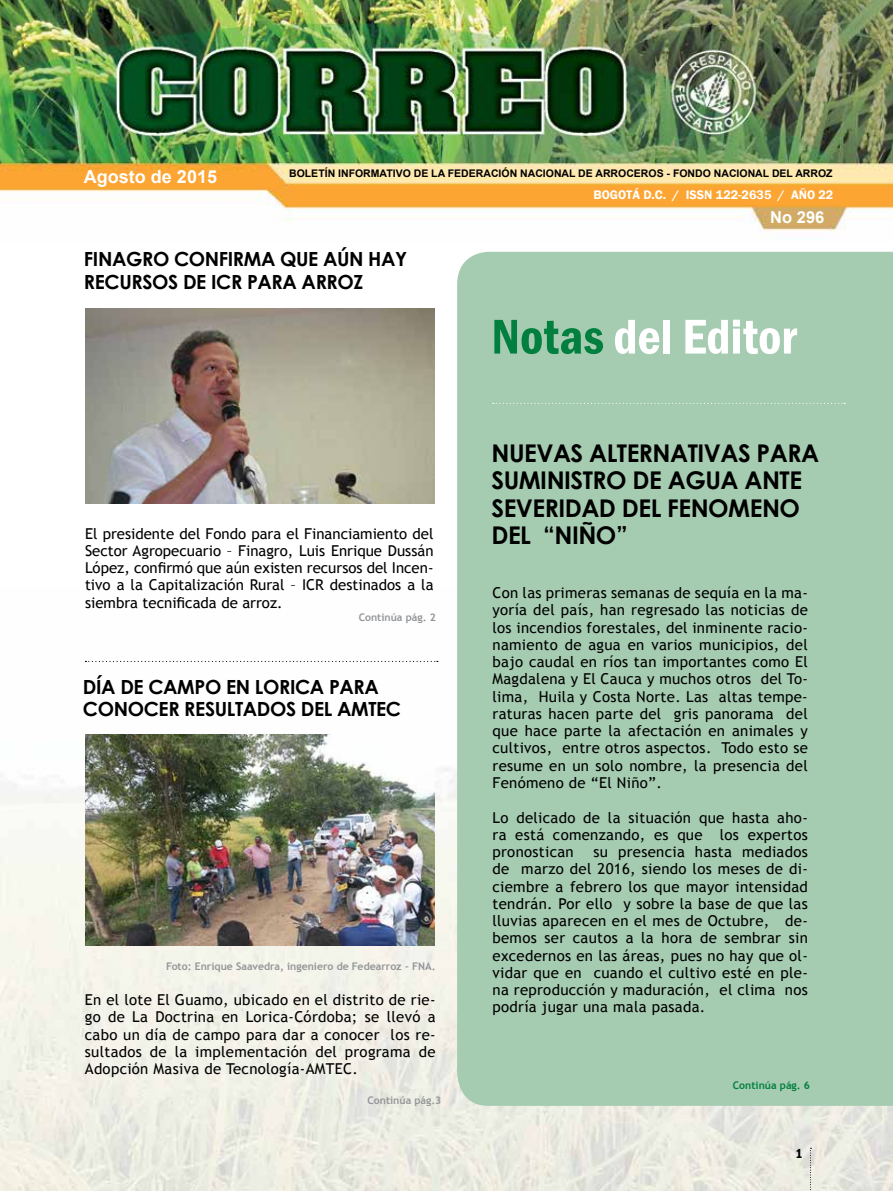
<style>
.page{position:relative;width:893px;height:1191px;background:#fff}
.page>*{position:absolute;margin:0;border:0;box-sizing:border-box;transform-origin:0 0}
.t1{font:600 condensed 50.55px "Franklin Gothic";color:#fff}
.t2{font:700 24.45px/27.5px "Century Gothic";letter-spacing:-.02em;color:#000}
.t3{font:700 19.5px "Century Gothic";letter-spacing:-.02em;color:#000}
.t4{font:700 18px "Arial";color:#fff}
.t5{font:700 16.5px "Arial";color:#fff}
.t6{font:15px/17.2px "Trebuchet MS";letter-spacing:.02em;color:#000;text-align:justify}
.t7{font:600 condensed 13.5px "Franklin Gothic";color:#000}
.t8{font:600 12.75px "Franklin Gothic";color:#fff}
.t9{font:700 10.5px "Arial";color:#000}
.t10{font:700 10.5px "Trebuchet MS";color:#939598}
.t11{font:700 10.5px "Trebuchet MS";color:#007f3e}
.s1{color:#007f3e}
</style>
<div class="page">
<img style="left:0;top:660px;width:893px;height:531px">
<svg style="left:810px;top:1147px;width:1px;height:44px"></svg>
<div style="left:457px;top:252px;width:436px;height:853px;background:#a5cbb1"></div>
<svg style="left:493px;top:403px;width:352px;height:1px"></svg>
<svg style="left:85px;top:661px;width:353px;height:1px"></svg>
<img style="left:85px;top:734px;width:350px;height:211px">
<img style="left:86px;top:308px;width:348px;height:195px">
<img style="left:0;top:0;width:893px;height:238px">
<p class="t4" style="left:84px;top:164px;width:135px">Agosto de 2015</p>
<p class="t9" style="left:289px;top:166px;width:545px">BOLETÍN INFORMATIVO DE LA FEDERACIÓN NACIONAL DE ARROCEROS - FONDO NACIONAL DEL ARROZ</p>
<p class="t8" style="left:593px;top:187px;width:241px">BOGOTÁ D.C. / ISSN 122-2635 / AÑO 22</p>
<p class="t5" style="left:770px;top:206px;width:56px">No 296</p>
<h3 class="t3" style="left:84px;top:244px;width:23px">FINAGRO</h3>
<h3 class="t3" style="left:174px;top:244px;width:14px">CONFIRMA</h3>
<h3 class="t3" style="left:280px;top:244px;width:129px">QUE AÚN HAY</h3>
<h3 class="t3" style="left:84px;top:267px;width:13px">RECURSOS</h3>
<h3 class="t3" style="left:183px;top:267px;width:77px">DE ICR PARA</h3>
<h3 class="t3" style="left:302px;top:267px;width:14px">ARRO</h3>
<h3 class="t3" style="left:353px;top:267px;width:11px">Z</h3>
<p class="t6" style="left:85px;top:524px;width:350px">El presidente del Fondo para el Financiamiento del Sector Agropecuario – Finagro, Luis Enrique Dussán López, confirmó que aún existen recursos del Incen&shy;tivo a la Capitalización Rural – ICR destinados a la siembra tecnificada de arroz.</p>
<p class="t10" style="left:359px;top:610px;width:79px">Continúa pág. 2</p>
<h3 class="t3" style="left:83px;top:671px;width:96px">DÍA DE CAMPO</h3>
<h3 class="t3" style="left:226px;top:671px;width:51px">EN LORICA</h3>
<h3 class="t3" style="left:329px;top:671px;width:13px">PARA</h3>
<h3 class="t3" style="left:83px;top:694px;width:15px">CONOCER</h3>
<h3 class="t3" style="left:184px;top:694px;width:12px">RESULTADOS</h3>
<h3 class="t3" style="left:301px;top:694px;width:11px">DEL</h3>
<h3 class="t3" style="left:337px;top:694px;width:65px">AMTEC</h3>
<p class="t10" style="left:166px;top:959px;width:271px">Foto: Enrique Saavedra, ingeniero de Fedearroz – FNA.</p>
<p class="t6" style="left:85px;top:991px;width:352px">En el lote El Guamo, ubicado en el distrito de rie&shy;go de La Doctrina en Lorica-Córdoba; se llevó a cabo un día de campo para dar a conocer los re&shy;sultados de la implementación del programa de Adopción Masiva de Tecnología-AMTEC.</p>
<p class="t10" style="left:367px;top:1093px;width:76px">Continúa pág.3</p>
<h1 class="t1" style="left:491px;top:303px;width:307px"><span class="s1">Notas</span> del Editor</h1>
<h2 class="t2" style="left:491px;top:438px;width:329px">NUEVAS ALTERNATIVAS PARA<br>SUMINISTRO DE AGUA ANTE<br>SEVERIDAD DEL FENOMENO<br>DEL “NIÑO”</h2>
<p class="t6" style="left:492px;top:584px;width:317px">Con las primeras semanas de sequía en la ma&shy;yoría del país, han regresado las noticias de los incendios forestales, del inminente racio&shy;namiento de agua en varios municipios, del bajo caudal en ríos tan importantes como El Magdalena y El Cauca y muchos otros del To&shy;lima, Huila y Costa Norte. Las altas tempe&shy;raturas hacen parte del gris panorama del que hace parte la afectación en animales y cultivos, entre otros aspectos. Todo esto se resume en un solo nombre, la presencia del Fenómeno de “El Niño”.</p>
<p class="t6" style="left:492px;top:808px;width:317px">Lo delicado de la situación que hasta aho&shy;ra está comenzando, es que los expertos pronostican</p>
<p class="t6" style="left:492px;top:843px;width:317px;text-indent:101px">su presencia hasta mediados de marzo del 2016, siendo los meses de di&shy;ciembre a febrero los que mayor intensidad tendrán. Por ello y sobre la base de que las lluvias aparecen en el mes de Octubre, de&shy;bemos ser cautos a la hora de sembrar sin excedernos en las áreas, pues no hay que ol&shy;vidar que en cuando el cultivo esté en ple&shy;na reproducción y maduración, el clima nos podría jugar una mala pasada.</p>
<p class="t11" style="left:733px;top:1078px;width:79px">Continúa pág. 6</p>
<p class="t7" style="left:795px;top:1144px;width:8px">1</p>
</div>
